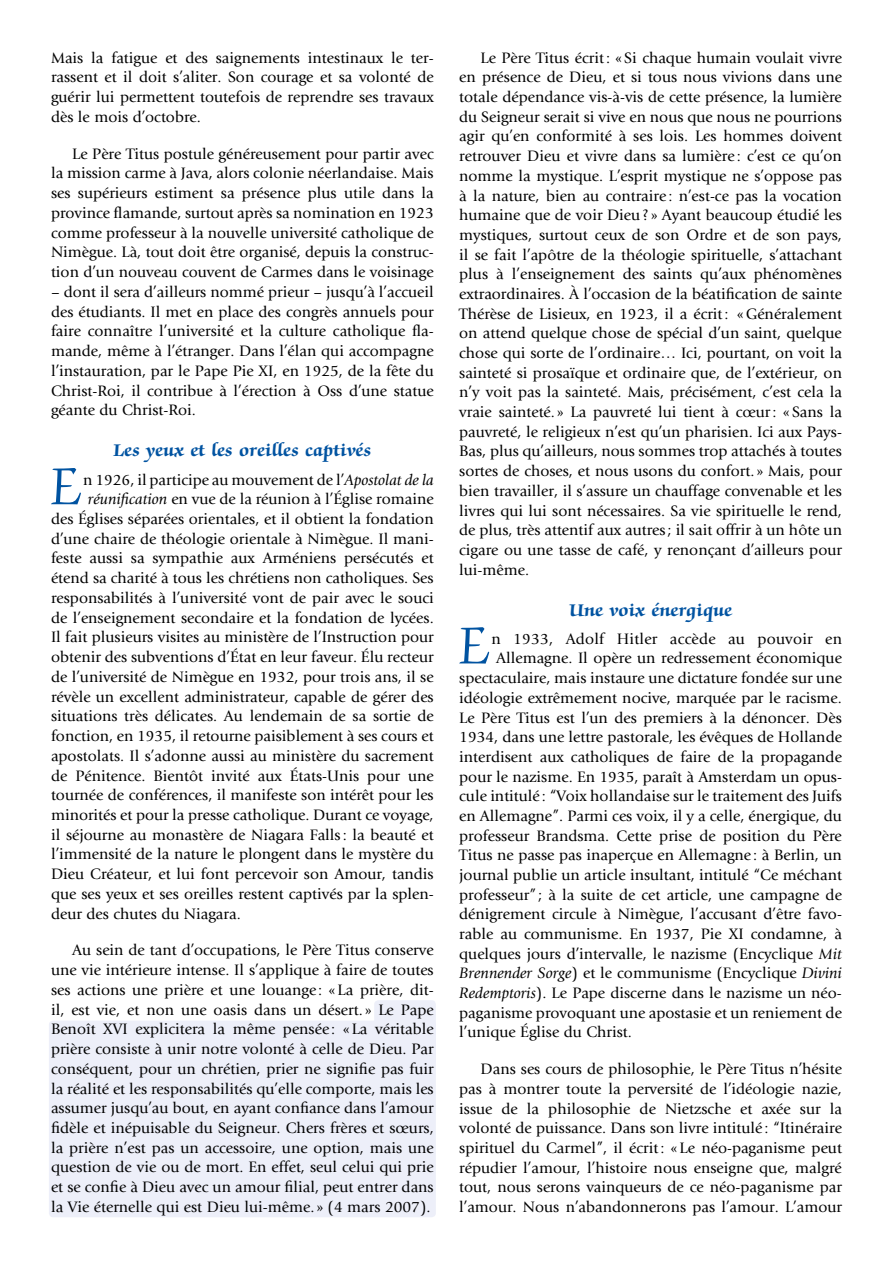
<style>
.page{position:relative;width:893px;height:1263px;background:#fff}
.page>*{position:absolute;margin:0;border:0;box-sizing:border-box;transform-origin:0 0}
.après_titre{font:60px "Zapf Chancery Std";color:#0053a1;scale:.91 1}
.Titre{font:700 19.5px "Zapf Chancery Std";letter-spacing:.015em;color:#0053a1}
.après_titre-2{font:15.75px/19.6px "Giovanni";color:#000;text-align:justify}
.s1{font-family:"Giovanni Std";font-style:italic}
</style>
<div class="page">
<div style="left:374px;top:1000px;width:62px;height:64px;background:#edeff9;border-radius:4px"></div>
<div style="left:49px;top:1020px;width:387px;height:197px;background:#edeff9;border-radius:4px"></div>
<p class="après_titre-2" style="left:51px;top:48px;width:384px">Mais la fatigue et des saignements intestinaux le ter&shy;rassent et il doit s’aliter. Son courage et sa volonté de guérir lui permettent toutefois de reprendre ses travaux dès le mois d’octobre.</p>
<p class="après_titre-2" style="left:51px;top:144px;width:384px;text-indent:21px">Le Père Titus postule généreusement pour partir avec la mission carme à Java, alors colonie néerlandaise. Mais ses supérieurs estiment sa présence plus utile dans la province flamande, surtout après sa nomination en 1923 comme professeur à la nouvelle université catholique de Nimègue. Là, tout doit être organisé, depuis la construc&shy;tion d’un nouveau couvent de Carmes dans le voisinage</p>
<p class="après_titre-2" style="left:51px;top:282px;width:384px">– dont il sera d’ailleurs nommé prieur – jusqu’à l’accueil des étudiants. Il met en place des congrès annuels pour faire connaître l’université et la culture catholique fla&shy;mande, même à l’étranger. Dans l’élan qui accompagne l’instauration, par le Pape Pie XI, en 1925, de la fête du Christ-Roi, il contribue à l’érection à Oss d’une statue géante du Christ-Roi.</p>
<p class="Titre" style="left:113px;top:440px;width:260px">Les yeux et les oreilles captivés</p>
<p class="après_titre" style="left:51px;top:455px;width:35px">E</p>
<p class="après_titre-2" style="left:83px;top:470px;width:352px">n 1926, il participe au mouvement de l’<span class="s1">Apostolat de la</span></p>
<p class="après_titre-2" style="left:88px;top:489px;width:347px"><span class="s1">réunification</span> en vue de la réunion à l’Église romaine</p>
<p class="après_titre-2" style="left:51px;top:509px;width:384px">des Églises séparées orientales, et il obtient la fondation</p>
<p class="après_titre-2" style="left:51px;top:529px;width:384px">d’une chaire de théologie orientale à Nimègue. Il mani-</p>
<p class="après_titre-2" style="left:51px;top:549px;width:384px">feste aussi sa sympathie aux Arméniens persécutés et</p>
<p class="après_titre-2" style="left:51px;top:568px;width:384px">étend sa charité à tous les chrétiens non catholiques. Ses</p>
<p class="après_titre-2" style="left:51px;top:588px;width:384px">responsabilités à l’université vont de pair avec le souci</p>
<p class="après_titre-2" style="left:51px;top:608px;width:384px">de l’enseignement secondaire et la fondation de lycées.</p>
<p class="après_titre-2" style="left:51px;top:627px;width:384px">Il fait plusieurs visites au ministère de l’Instruction pour</p>
<p class="après_titre-2" style="left:51px;top:647px;width:384px">obtenir des subventions d’État en leur faveur. Élu recteur</p>
<p class="après_titre-2" style="left:51px;top:667px;width:384px">de l’université de Nimègue en 1932, pour trois ans, il se</p>
<p class="après_titre-2" style="left:51px;top:687px;width:384px">révèle un excellent administrateur, capable de gérer des</p>
<p class="après_titre-2" style="left:51px;top:706px;width:384px">situations très délicates. Au lendemain de sa sortie de</p>
<p class="après_titre-2" style="left:51px;top:726px;width:384px">fonction, en 1935, il retourne paisiblement à ses cours et</p>
<p class="après_titre-2" style="left:51px;top:746px;width:384px">apostolats. Il s’adonne aussi au ministère du sacrement</p>
<p class="après_titre-2" style="left:51px;top:766px;width:384px">de Pénitence. Bientôt invité aux États-Unis pour une</p>
<p class="après_titre-2" style="left:51px;top:785px;width:384px">tournée de conférences, il manifeste son intérêt pour les</p>
<p class="après_titre-2" style="left:51px;top:805px;width:384px">minorités et pour la presse catholique. Durant ce voyage,</p>
<p class="après_titre-2" style="left:51px;top:825px;width:384px">il séjourne au monastère de Niagara Falls: la beauté et</p>
<p class="après_titre-2" style="left:51px;top:845px;width:384px">l’immensité de la nature le plongent dans le mystère du</p>
<p class="après_titre-2" style="left:51px;top:864px;width:384px">Dieu Créateur, et lui font percevoir son Amour, tandis</p>
<p class="après_titre-2" style="left:51px;top:884px;width:384px">que ses yeux et ses oreilles restent captivés par la splen-</p>
<p class="après_titre-2" style="left:51px;top:904px;width:191px">deur des chutes du Niagara.</p>
<p class="après_titre-2" style="left:51px;top:940px;width:384px;text-indent:21px">Au sein de tant d’occupations, le Père Titus conserve une vie intérieure intense. Il s’applique à faire de toutes ses actions une prière et une louange : «La prière, dit&shy;il, est vie, et non une oasis dans un désert. » Le Pape Benoît XVI explicitera la même pensée : «La véritable prière consiste à unir notre volonté à celle de Dieu. Par conséquent, pour un chrétien, prier ne signifie pas fuir la réalité et les responsabilités qu’elle comporte, mais les assumer jusqu’au bout, en ayant confiance dans l’amour fidèle et inépuisable du Seigneur. Chers frères et sœurs, la prière n’est pas un accessoire, une option, mais une question de vie ou de mort. En effet, seul celui qui prie et se confie à Dieu avec un amour filial, peut entrer dans la Vie éternelle qui est Dieu lui-même. » (4 mars 2007).</p>
<p class="après_titre-2" style="left:459px;top:48px;width:384px;text-indent:21px">Le Père Titus écrit: « Si chaque humain voulait vivre en présence de Dieu, et si tous nous vivions dans une totale dépendance vis-à-vis de cette présence, la lumière du Seigneur serait si vive en nous que nous ne pourrions agir qu’en conformité à ses lois. Les hommes doivent retrouver Dieu et vivre dans sa lumière : c’est ce qu’on nomme la mystique. L’esprit mystique ne s’oppose pas à la nature, bien au contraire : n’est-ce pas la vocation humaine que de voir Dieu? » Ayant beaucoup étudié les mystiques, surtout ceux de son Ordre et de son pays, il se fait l’apôtre de la théologie spirituelle, s’attachant plus à l’enseignement des saints qu’aux phénomènes extraordinaires. À l’occasion de la béatification de sainte Thérèse de Lisieux, en 1923, il a écrit: «Généralement on attend quelque chose de spécial d’un saint, quelque chose qui sorte de l’ordinaire… Ici, pourtant, on voit la sainteté si prosaïque et ordinaire que, de l’extérieur, on n’y voit pas la sainteté. Mais, précisément, c’est cela la vraie sainteté. » La pauvreté lui tient à cœur: « Sans la pauvreté, le religieux n’est qu’un pharisien. Ici aux Pays-Bas, plus qu’ailleurs, nous sommes trop attachés à toutes sortes de choses, et nous usons du confort. » Mais, pour bien travailler, il s’assure un chauffage convenable et les livres qui lui sont nécessaires. Sa vie spirituelle le rend, de plus, très attentif aux autres; il sait offrir à un hôte un cigare ou une tasse de café, y renonçant d’ailleurs pour lui-même.</p>
<p class="Titre" style="left:569px;top:600px;width:165px">Une voix énergique</p>
<p class="après_titre" style="left:459px;top:614px;width:35px">E</p>
<p class="après_titre-2" style="left:491px;top:629px;width:352px">n 1933, Adolf Hitler accède au pouvoir en</p>
<p class="après_titre-2" style="left:496px;top:649px;width:347px">Allemagne. Il opère un redressement économique</p>
<p class="après_titre-2" style="left:459px;top:668px;width:384px">spectaculaire, mais instaure une dictature fondée sur une</p>
<p class="après_titre-2" style="left:459px;top:688px;width:384px">idéologie extrêmement nocive, marquée par le racisme.</p>
<p class="après_titre-2" style="left:459px;top:708px;width:384px">Le Père Titus est l’un des premiers à la dénoncer. Dès</p>
<p class="après_titre-2" style="left:459px;top:727px;width:384px">1934, dans une lettre pastorale, les évêques de Hollande</p>
<p class="après_titre-2" style="left:459px;top:747px;width:384px">interdisent aux catholiques de faire de la propagande</p>
<p class="après_titre-2" style="left:459px;top:767px;width:384px">pour le nazisme. En 1935, paraît à Amsterdam un opus-</p>
<p class="après_titre-2" style="left:459px;top:786px;width:384px">cule intitulé : “Voix hollandaise sur le traitement des Juifs</p>
<p class="après_titre-2" style="left:459px;top:806px;width:384px">en Allemagne”. Parmi ces voix, il y a celle, énergique, du</p>
<p class="après_titre-2" style="left:459px;top:826px;width:384px">professeur Brandsma. Cette prise de position du Père</p>
<p class="après_titre-2" style="left:459px;top:845px;width:384px">Titus ne passe pas inaperçue en Allemagne : à Berlin, un</p>
<p class="après_titre-2" style="left:459px;top:865px;width:384px">journal publie un article insultant, intitulé “Ce méchant</p>
<p class="après_titre-2" style="left:459px;top:885px;width:384px">professeur” ; à la suite de cet article, une campagne de</p>
<p class="après_titre-2" style="left:459px;top:904px;width:384px">dénigrement circule à Nimègue, l’accusant d’être favo-</p>
<p class="après_titre-2" style="left:459px;top:924px;width:384px">rable au communisme. En 1937, Pie XI condamne, à</p>
<p class="après_titre-2" style="left:459px;top:944px;width:384px">quelques jours d’intervalle, le nazisme (Encyclique <span class="s1">Mit</span></p>
<p class="après_titre-2" style="left:459px;top:963px;width:384px"><span class="s1">Brennender Sorge</span>) et le communisme (Encyclique <span class="s1">Divini</span></p>
<p class="après_titre-2" style="left:459px;top:983px;width:384px"><span class="s1">Redemptoris</span>). Le Pape discerne dans le nazisme un néo-</p>
<p class="après_titre-2" style="left:459px;top:1003px;width:384px">paganisme provoquant une apostasie et un reniement de</p>
<p class="après_titre-2" style="left:459px;top:1023px;width:174px">l’unique Église du Christ.</p>
<p class="après_titre-2" style="left:459px;top:1059px;width:384px;text-indent:21px">Dans ses cours de philosophie, le Père Titus n’hésite pas à montrer toute la perversité de l’idéologie nazie, issue de la philosophie de Nietzsche et axée sur la volonté de puissance. Dans son livre intitulé : “Itinéraire spirituel du Carmel”, il écrit: «Le néo-paganisme peut répudier l’amour, l’histoire nous enseigne que, malgré tout, nous serons vainqueurs de ce néo-paganisme par l’amour. Nous n’abandonnerons pas l’amour. L’amour</p>
</div>
